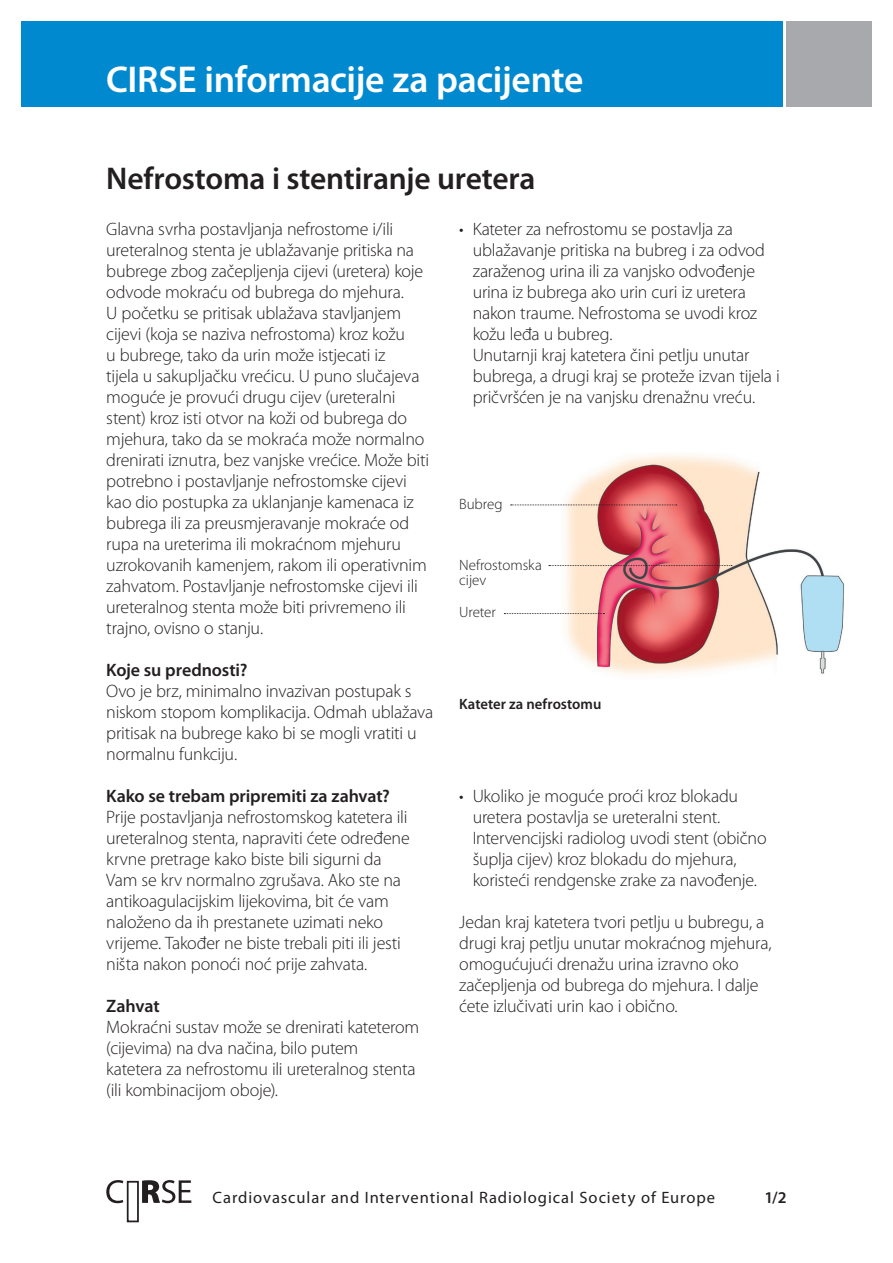
<style>
.page{position:relative;width:893px;height:1263px;background:#fff}
.page>*{position:absolute;margin:0;border:0;box-sizing:border-box;transform-origin:0 0}
.t1{font:600 37.5px "Myriad Pro";letter-spacing:-.01em;color:#fff}
.t2{font:600 31.5px "Myriad Pro";letter-spacing:-.01em;color:#231f20}
.t3{font:300 18px/21px "Myriad Pro";letter-spacing:-.015em;color:#231f20}
.t4{font:600 18px "Myriad Pro";letter-spacing:-.005em;color:#231f20}
.t5{font:16.5px "Myriad Pro";letter-spacing:.055em;color:#231f20}
.t6{font:600 16.5px "Myriad Pro";color:#231f20}
.t7{font:300 15px/15px "Myriad Pro";color:#231f20}
.t8{font:600 15px "Myriad Pro";letter-spacing:.005em;color:#231f20}
</style>
<div class="page">
<div style="left:127px;top:1181px;width:12px;height:41px;background:#fff;border:2px solid #231f20"></div>
<svg style="left:106px;top:1180px;width:85px;height:23px"></svg>
<img style="left:510px;top:454px;width:335px;height:221px">
<svg style="left:511px;top:504px;width:166px;height:1px"></svg>
<svg style="left:549px;top:565px;width:183px;height:1px"></svg>
<svg style="left:504px;top:613px;width:100px;height:1px"></svg>
<div style="left:21px;top:21px;width:761px;height:85px;background:#0089cf"></div>
<div style="left:787px;top:21px;width:85px;height:85px;background:#a8a9ad"></div>
<h1 class="t1" style="left:106px;top:59px;width:479px">CIRSE informacije za pacijente</h1>
<h2 class="t2" style="left:106px;top:161px;width:431px">Nefrostoma i stentiranje uretera</h2>
<p class="t3" style="left:106px;top:218px;width:325px">Glavna svrha postavljanja nefrostome i/ili ureteralnog stenta je ublažavanje pritiska na bubrege zbog začepljenja cijevi (uretera) koje odvode mokraću od bubrega do mjehura.<br>U početku se pritisak ublažava stavljanjem cijevi (koja se naziva nefrostoma) kroz kožu<br>u bubrege, tako da urin može istjecati iz<br>tijela u sakupljačku vrećicu. U puno slučajeva moguće je provući drugu cijev (ureteralni stent) kroz isti otvor na koži od bubrega do mjehura, tako da se mokraća može normalno drenirati iznutra, bez vanjske vrećice. Može biti potrebno i postavljanje nefrostomske cijevi kao dio postupka za uklanjanje kamenaca iz bubrega ili za preusmjeravanje mokraće od rupa na ureterima ili mokraćnom mjehuru uzrokovanih kamenjem, rakom ili operativnim zahvatom. Postavljanje nefrostomske cijevi ili ureteralnog stenta može biti privremeno ili trajno, ovisno o stanju.</p>
<p class="t4" style="left:106px;top:660px;width:143px">Koje su prednosti?</p>
<p class="t3" style="left:106px;top:681px;width:329px">Ovo je brz, minimalno invazivan postupak s niskom stopom komplikacija. Odmah ublažava pritisak na bubrege kako bi se mogli vratiti u normalnu funkciju.</p>
<p class="t4" style="left:106px;top:786px;width:285px">Kako se trebam pripremiti za zahvat?</p>
<p class="t3" style="left:106px;top:807px;width:305px">Prije postavljanja nefrostomskog katetera ili ureteralnog stenta, napraviti ćete određene krvne pretrage kako biste bili sigurni da Vam se krv normalno zgrušava. Ako ste na antikoagulacijskim lijekovima, bit će vam naloženo da ih prestanete uzimati neko vrijeme. Također ne biste trebali piti ili jesti ništa nakon ponoći noć prije zahvata.</p>
<p class="t4" style="left:106px;top:996px;width:55px">Zahvat</p>
<p class="t3" style="left:106px;top:1017px;width:314px">Mokraćni sustav može se drenirati kateterom (cijevima) na dva načina, bilo putem<br>katetera za nefrostomu ili ureteralnog stenta (ili kombinacijom oboje).</p>
<p class="t3" style="left:473px;top:219px;width:309px;text-indent:-13px">• Kateter za nefrostomu se postavlja za ublažavanje pritiska na bubreg i za odvod zaraženog urina ili za vanjsko odvođenje urina iz bubrega ako urin curi iz uretera nakon traume. Nefrostoma se uvodi kroz kožu leđa u bubreg.<br>Unutarnji kraj katetera čini petlju unutar bubrega, a drugi kraj se proteže izvan tijela i pričvršćen je na vanjsku drenažnu vreću.</p>
<p class="t7" style="left:459px;top:496px;width:45px">Bubreg</p>
<p class="t7" style="left:459px;top:558px;width:84px">Nefrostomska cijev</p>
<p class="t7" style="left:459px;top:605px;width:38px">Ureter</p>
<p class="t8" style="left:459px;top:695px;width:144px">Kateter za nefrostomu</p>
<p class="t3" style="left:473px;top:786px;width:295px;text-indent:-13px">• Ukoliko je moguće proći kroz blokadu uretera postavlja se ureteralni stent.<br>Intervencijski radiolog uvodi stent (obično šuplja cijev) kroz blokadu do mjehura, koristeći rendgenske zrake za navođenje.</p>
<p class="t3" style="left:459px;top:912px;width:314px">Jedan kraj katetera tvori petlju u bubregu, a drugi kraj petlju unutar mokraćnog mjehura, omogućujući drenažu urina izravno oko začepljenja od bubrega do mjehura. I dalje ćete izlučivati urin kao i obično.</p>
<p class="t5" style="left:213px;top:1188px;width:504px">Cardiovascular and Interventional Radiological Society of Europe</p>
<p class="t6" style="left:764px;top:1188px;width:24px">1/2</p>
</div>
